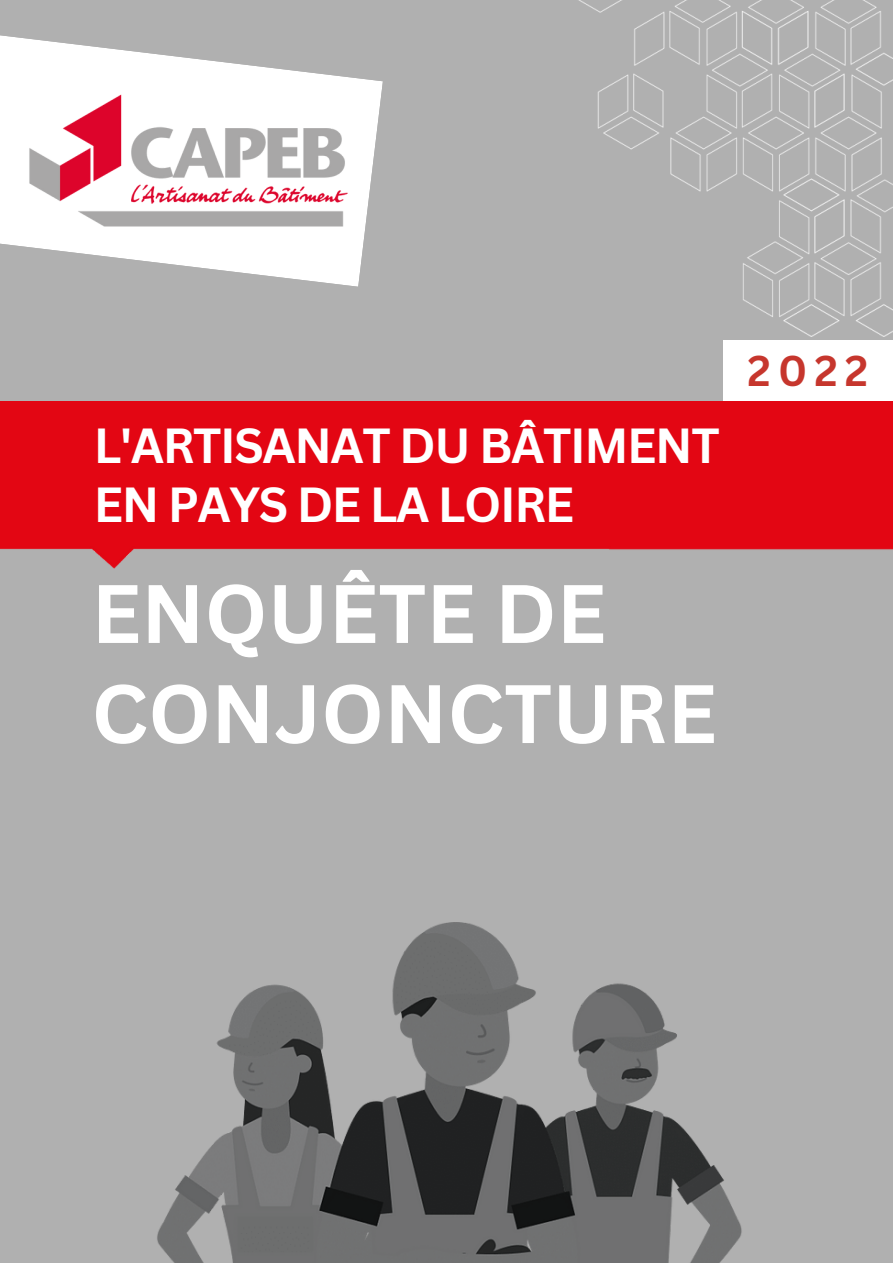
<style>
.page{position:relative;width:893px;height:1264px;background:#fff}
.page>*{position:absolute;margin:0;border:0;box-sizing:border-box;transform-origin:0 0}
.t1{font:700 81px/100.1px "Canva Sans";color:#fff}
.t2{font:700 48px/58.5px "Canva Sans";letter-spacing:-.03em;color:#fff}
.t3{font:700 41.85px "Canva Sans";color:#c6362d}
</style>
<div class="page">
<div style="left:0;top:0;width:892px;height:1262px;background:#b0b0b0"></div>
<img style="left:157px;top:922px;width:585px;height:340px">
<div style="left:723px;top:340px;width:169px;height:61px;background:#fff"></div>
<div style="left:0;top:401px;width:892px;height:80px;background:#e30613"></div>
<img style="left:0;top:481px;width:892px;height:88px">
<svg style="left:0;top:35px;width:383px;height:252px;fill:#fff"></svg>
<img style="left:25px;top:90px;width:329px;height:136px">
<img style="left:578px;top:0;width:314px;height:336px">
<p class="t2" style="left:94px;top:415px;width:627px">L'ARTISANAT DU BÂTIMENT<br>EN PAYS DE LA LOIRE</p>
<h1 class="t1" style="left:91px;top:561px;width:627px">ENQUÊTE DE<br>CONJONCTURE</h1>
<p class="t3" style="left:747px;top:342px;width:122px">2022</p>
</div>
